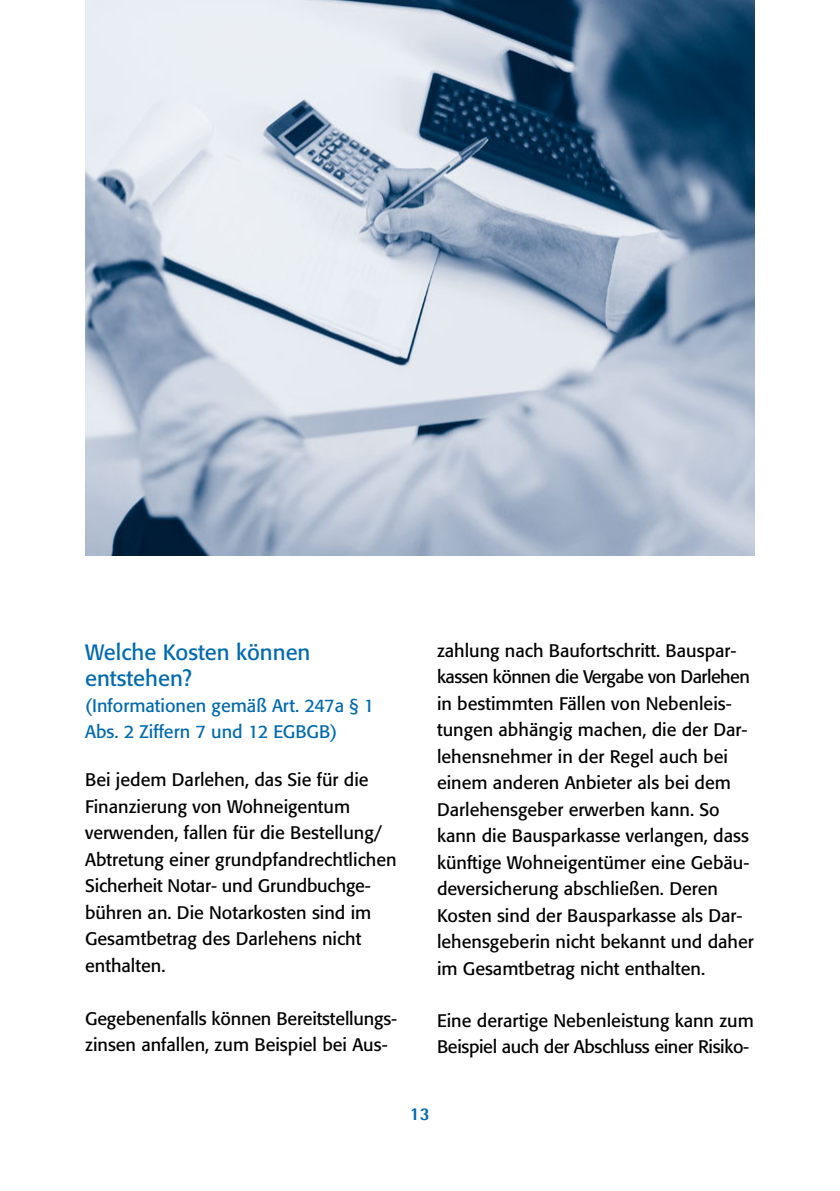
<style>
.page{position:relative;width:840px;height:1191px;background:#fff}
.page>*{position:absolute;margin:0;border:0;box-sizing:border-box;transform-origin:0 0}
.t1{font:22px/26px "Formata";color:#006aaf}
.t2{font:18px/26.4px "Formata";color:#000}
.t3{font:18px/26px "Formata";letter-spacing:-.02em;color:#000}
.t4{font:18px/26px "Formata";color:#006aaf}
.t5{font:800 18px "Rotis Semi Sans";color:#006aaf}
</style>
<div class="page">
<img style="left:85px;top:0;width:669px;height:556px">
<p class="t1" style="left:85px;top:639px;width:227px">Welche Kosten können entstehen?</p>
<p class="t4" style="left:85px;top:692px;width:290px">(Informationen gemäß Art. 247a § 1<br>Abs. 2 Ziffern 7 und 12 EGBGB)</p>
<p class="t2" style="left:85px;top:766px;width:313px">Bei jedem Darlehen, das Sie für die<br>Finanzierung von Wohneigentum verwenden, fallen für die Bestellung/<br>Abtretung einer grundpfandrechtlichen<br>Sicherheit Notar- und Grundbuchge&shy;bühren an. Die Notarkosten sind im<br>Gesamtbetrag des Darlehens nicht enthalten.</p>
<p class="t2" style="left:85px;top:1005px;width:313px">Gegebenenfalls können Bereitstellungs&shy;zinsen anfallen, zum Beispiel bei Aus-</p>
<p class="t2" style="left:437px;top:637px;width:318px">zahlung nach Baufortschritt. Bauspar&shy;kassen können die Vergabe von Darlehen in bestimmten Fällen von Nebenleis&shy;tungen abhängig machen, die der Dar&shy;lehensnehmer in der Regel auch bei einem anderen Anbieter als bei dem Darlehensgeber erwerben kann. So kann die Bausparkasse verlangen, dass künftige Wohneigentümer eine Gebäu&shy;deversicherung abschließen. Deren Kosten sind der Bausparkasse als Dar&shy;lehensgeberin nicht bekannt und daher im Gesamtbetrag nicht enthalten.</p>
<p class="t3" style="left:437px;top:1007px;width:318px">Eine derartige Nebenleistung kann zum<br>Beispiel auch der Abschluss einer Risiko-</p>
<p class="t5" style="left:410px;top:1102px;width:22px">13</p>
</div>
